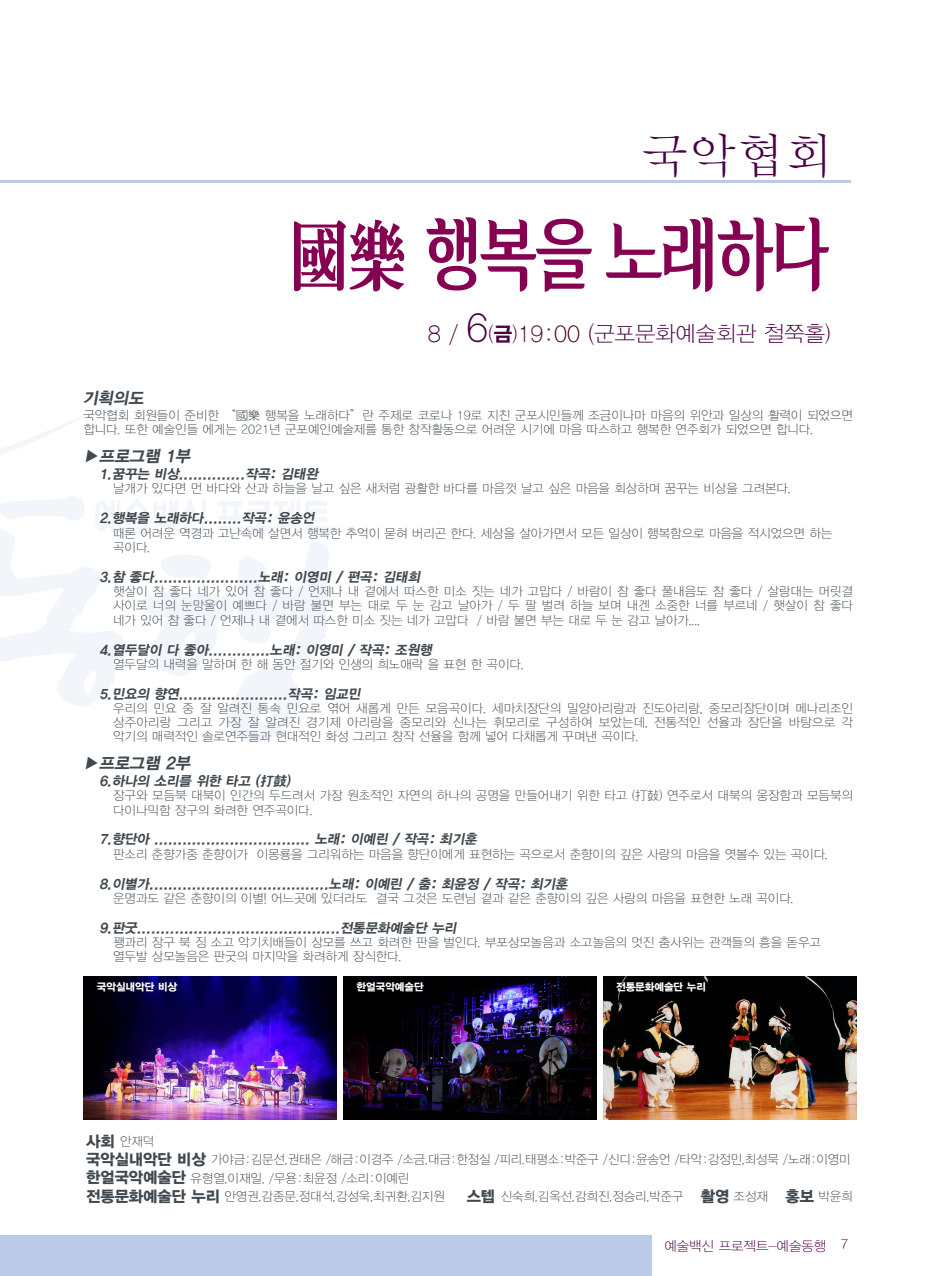
<style>
.page{position:relative;width:936px;height:1276px;background:#fff}
.page>*{position:absolute;margin:0;border:0;box-sizing:border-box;transform-origin:0 0}
.t1{font:78px "ic TT Ggotgil B";letter-spacing:-.05em;color:#850152;scale:.8 1}
.t2{font:48px "YDIY Mj O110 KSCPC EUC H";color:#490143}
.t3{font:21.6px "YDIYGO310";color:#490143}
.ÙÅÁ_Û{font:italic 16.5px "YDIYGO350";color:#40494f}
.ÙÅÁ_Û-2{font:italic 13.5px "YDIYGO350";color:#40494f}
.t4{font:13.5px "YDIYGO310";color:#490143}
.ÙÅÁ_Û-3{font:12.45px/14.1px "YDIYGO310";color:#40494f}
.ÙÅÁ_Û-4{font:10.35px "YDIYGO360";color:#fff}
.s1{font-family:"YDIY Mj O350";font-size:81px}
.s2{font-size:23.1px}
.s3{font-size:39.45px}
.s4{font-size:20.1px}
.s5{font-family:"YDIYGO350";font-size:20.1px}
.s6{font-size:23.1px;color:#460918}
.s7{font-family:"YDIYGO360";font-size:15.45px}
</style>
<div class="page">
<div style="left:0;top:1234px;width:652px;height:42px;background:#bacae7"></div>
<svg style="left:0;top:416px;width:91px;height:602px"></svg>
<svg style="left:0;top:494px;width:330px;height:250px"></svg>
<hr style="left:0;top:181px;width:850px;height:2px;background:#bacae7">
<img style="left:84px;top:977px;width:253px;height:142px">
<img style="left:344px;top:977px;width:252px;height:142px">
<img style="left:604px;top:977px;width:252px;height:142px">
<p class="t2" style="left:640px;top:132px;width:193px">국악협회</p>
<p class="t1" style="left:288px;top:215px;width:678px"><span class="s1">國樂</span> 행복을 노래하다</p>
<p class="t3" style="left:428px;top:322px;width:404px"><span class="s2">8 /</span> <span class="s3">6</span><span class="s4">(</span><span class="s5">금</span><span class="s4">)</span><span class="s6">19:00</span> <span class="s2">(</span>군포문화예술회관 철쭉홀)</p>
<p class="ÙÅÁ_Û" style="left:83px;top:389px;width:65px">기획의도</p>
<p class="ÙÅÁ_Û-3" style="left:83px;top:409px;width:771px">국악협회 회원들이 준비한 “國樂 행복을 노래하다”란 주제로 코로나 19로 지친 군포시민들께 조금이나마 마음의 위안과 일상의 활력이 되었으면 합니다. 또한 예술인들 에게는 2021년 군포예인예술제를 통한 창작활동으로 어려운 시기에 마음 따스하고 행복한 연주회가 되었으면 합니다.</p>
<p class="ÙÅÁ_Û" style="left:83px;top:448px;width:112px">▶프로그램 1부</p>
<p class="ÙÅÁ_Û-2" style="left:100px;top:467px;width:222px">1.꿈꾸는 비상..............작곡: 김태완</p>
<p class="ÙÅÁ_Û-3" style="left:113px;top:482px;width:679px">날개가 있다면 먼 바다와 산과 하늘을 날고 싶은 새처럼 광활한 바다를 마음껏 날고 싶은 마음을 회상하며 꿈꾸는 비상을 그려본다.</p>
<p class="ÙÅÁ_Û-2" style="left:100px;top:511px;width:219px">2.행복을 노래하다........작곡: 윤송언</p>
<p class="ÙÅÁ_Û-3" style="left:113px;top:526px;width:720px">때론 어려운 역경과 고난속에 살면서 행복한 추억이 묻혀 버리곤 한다. 세상을 살아가면서 모든 일상이 행복함으로 마음을 적시었으면 하는 곡이다.</p>
<p class="ÙÅÁ_Û-2" style="left:100px;top:569px;width:324px">3.참 좋다......................노래: 이영미 / 편곡: 김태희</p>
<p class="ÙÅÁ_Û-3" style="left:113px;top:584px;width:741px;text-align:justify">햇살이 참 좋다 네가 있어 참 좋다 / 언제나 내 곁에서 따스한 미소 짓는 네가 고맙다 / 바람이 참 좋다 풀내음도 참 좋다 / 살랑대는 머릿결 사이로 너의 눈망울이 예쁘다 / 바람 불면 부는 대로 두 눈 감고 날아가 / 두 팔 벌려 하늘 보며 내겐 소중한 너를 부르네 / 햇살이 참 좋다 네가 있어 참 좋다 / 언제나 내 곁에서 따스한 미소 짓는 네가 고맙다 / 바람 불면 부는 대로 두 눈 감고 날아가....</p>
<p class="ÙÅÁ_Û-2" style="left:100px;top:643px;width:336px">4.열두달이 다 좋아.............노래: 이영미 / 작곡: 조원행</p>
<p class="ÙÅÁ_Û-3" style="left:113px;top:657px;width:412px">열두달의 내력을 말하며 한 해 동안 절기와 인생의 희노애락 을 표현 한 곡이다.</p>
<p class="ÙÅÁ_Û-2" style="left:100px;top:687px;width:265px">5.민요의 향연.......................작곡: 임교민</p>
<p class="ÙÅÁ_Û-3" style="left:113px;top:701px;width:741px;text-align:justify">우리의 민요 중 잘 알려진 통속 민요로 엮어 새롭게 만든 모음곡이다. 세마치장단의 밀양아리랑과 진도아리랑, 중모리장단이며 메나리조인 상주아리랑 그리고 가장 잘 알려진 경기제 아리랑을 중모리와 신나는 휘모리로 구성하여 보았는데, 전통적인 선율과 장단을 바탕으로 각 악기의 매력적인 솔로연주들과 현대적인 화성 그리고 창작 선율을 함께 넣어 다채롭게 꾸며낸 곡이다.</p>
<p class="ÙÅÁ_Û" style="left:83px;top:754px;width:112px">▶프로그램 2부</p>
<p class="ÙÅÁ_Û-2" style="left:100px;top:774px;width:195px">6.하나의 소리를 위한 타고 (打鼓)</p>
<p class="ÙÅÁ_Û-3" style="left:113px;top:789px;width:741px">장구와 모듬북 대북이 인간의 두드려서 가장 원초적인 자연의 하나의 공명을 만들어내기 위한 타고 (打鼓) 연주로서 대북의 웅장함과 모듬북의 다이나믹함 장구의 화려한 연주곡이다.</p>
<p class="ÙÅÁ_Û-2" style="left:100px;top:832px;width:381px">7.향단아 ................................. 노래: 이예린 / 작곡: 최기훈</p>
<p class="ÙÅÁ_Û-3" style="left:113px;top:847px;width:716px">판소리 춘향가중 춘향이가 이몽룡을 그리워하는 마음을 향단이에게 표현하는 곡으로서 춘향이의 깊은 사랑의 마음을 엿볼수 있는 곡이다.</p>
<p class="ÙÅÁ_Û-2" style="left:100px;top:876px;width:472px">8.이별가......................................노래: 이예린 / 춤: 최윤정 / 작곡: 최기훈</p>
<p class="ÙÅÁ_Û-3" style="left:113px;top:891px;width:682px">운명과도 같은 춘향이의 이별! 어느곳에 있더라도 결국 그것은 도련님 곁과 같은 춘향이의 깊은 사랑의 마음을 표현한 노래 곡이다.</p>
<p class="ÙÅÁ_Û-2" style="left:100px;top:920px;width:361px">9.판굿...........................................전통문화예술단 누리</p>
<p class="ÙÅÁ_Û-3" style="left:113px;top:935px;width:709px">꽹과리 장구 북 징 소고 악기치배들이 상모를 쓰고 화려한 판을 벌인다. 부포상모놀음과 소고놀음의 멋진 춤사위는 관객들의 흥을 돋우고 열두발 상모놀음은 판굿의 마지막을 화려하게 장식한다.</p>
<p class="ÙÅÁ_Û-4" style="left:97px;top:980px;width:82px">국악실내악단 비상</p>
<p class="ÙÅÁ_Û-4" style="left:356px;top:980px;width:69px">한얼국악예술단</p>
<p class="ÙÅÁ_Û-4" style="left:616px;top:980px;width:91px">전통문화예술단 누리</p>
<p class="ÙÅÁ_Û-3" style="left:86px;top:1134px;width:69px"><span class="s7">사회</span> 안재덕</p>
<p class="ÙÅÁ_Û-3" style="left:86px;top:1152px;width:765px"><span class="s7">국악실내악단 비상</span> 가야금:김문선,권태은 /해금:이경주 /소금,대금:한정실 /피리.태평소:박준구 /신디:윤송언 /타악:강정민,최성묵 /노래:이영미</p>
<p class="ÙÅÁ_Û-3" style="left:86px;top:1171px;width:325px"><span class="s7">한얼국악예술단</span> 유형열,이재일, /무용:최윤정 /소리:이예린</p>
<p class="ÙÅÁ_Û-3" style="left:86px;top:1189px;width:360px"><span class="s7">전통문화예술단 누리</span> 안영권,감종문,정대석,강성욱,최귀환,김지원</p>
<p class="ÙÅÁ_Û-3" style="left:466px;top:1189px;width:387px"><span class="s7">스텝</span> 신숙희,김옥선,감희진,정승리,박준구 <span class="s7">촬영</span> 조성재 <span class="s7">홍보</span> 박윤희</p>
<p class="t4" style="left:664px;top:1239px;width:185px">예술백신 프로젝트-예술동행 7</p>
</div>
